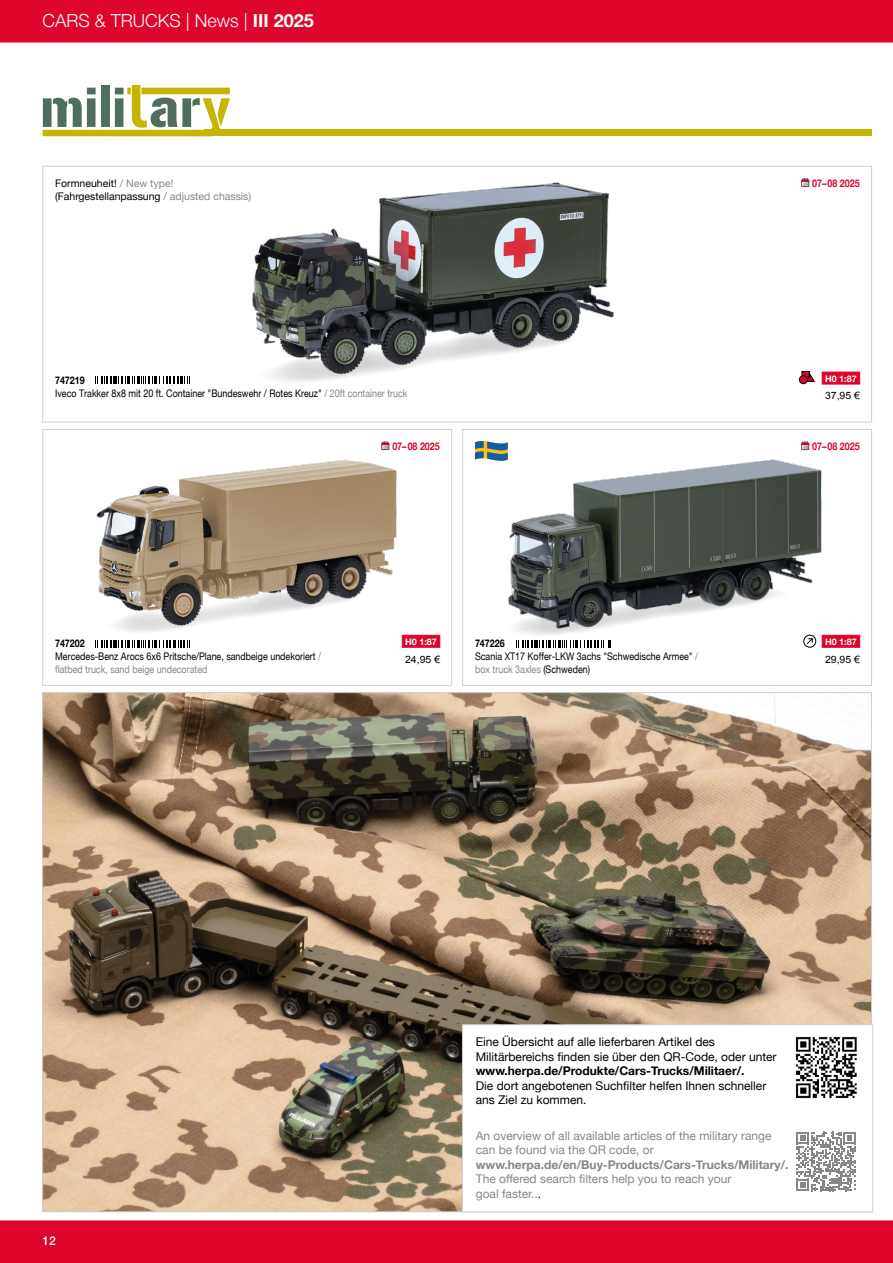
<style>
.page{position:relative;width:893px;height:1263px;background:#fff}
.page>*{position:absolute;margin:0;border:0;box-sizing:border-box;transform-origin:0 0}
.t1{font:300 18px "Helvetica Neue";color:#fff}
.t2{font:12px/14.4px "Helvetica Neue";color:#000}
.t3{font:12px/14.4px "Helvetica Neue";color:#878787}
.t4{font:700 12px "Helvetica Neue";color:#878787}
.t5{font:700 12px "Helvetica Neue";color:#000}
.t6{font:500 12px "Helvetica Neue";color:#fff}
.t7{font:10.5px/12.6px "Helvetica Neue";color:#000;scale:.85 1}
.t8{font:10.5px/12.6px "Helvetica Neue";color:#000}
.t9{font:700 10.5px "Helvetica Neue";letter-spacing:-.005em;color:#dd052b;scale:.85 1}
.t10{font:700 10.5px "Helvetica Neue";letter-spacing:-.005em;color:#000;scale:.85 1}
.t11{font:10.05px "Arial";color:#000;scale:1.04 1}
.t12{font:700 9px "Helvetica Neue";color:#fff}
.s1{font-weight:700}
.s2{color:#878787}
.s3{color:#000}
</style>
<div class="page">
<img style="left:252px;top:182px;width:362px;height:200px">
<div style="left:43px;top:166px;width:829px;height:256px;border:1px solid #d0d0d0"></div>
<img style="left:96px;top:443px;width:337px;height:205px">
<div style="left:43px;top:429px;width:409px;height:256px;border:1px solid #d0d0d0"></div>
<img style="left:508px;top:443px;width:353px;height:205px">
<div style="left:462px;top:429px;width:410px;height:256px;border:1px solid #d0d0d0"></div>
<img style="left:45px;top:694px;width:825px;height:516px">
<div style="left:462px;top:1024px;width:411px;height:188px;background:#fff;border:1px solid #d0d0d0"></div>
<img style="left:795px;top:1037px;width:62px;height:61px">
<svg style="left:796px;top:1132px;width:60px;height:59px"></svg>
<svg style="left:801px;top:178px;width:8px;height:9px"></svg>
<div style="left:822px;top:372px;width:38px;height:12px;background:#dd052b;border:1px solid #dd052b"></div>
<svg style="left:381px;top:441px;width:8px;height:9px"></svg>
<div style="left:402px;top:635px;width:38px;height:13px;background:#dd052b;border:1px solid #dd052b"></div>
<svg style="left:801px;top:441px;width:8px;height:9px"></svg>
<div style="left:822px;top:635px;width:38px;height:13px;background:#dd052b;border:1px solid #dd052b"></div>
<svg style="left:804px;top:635px;width:12px;height:12px"></svg>
<div style="left:803px;top:635px;width:13px;height:12px;border:1px solid #000;border-radius:50%"></div>
<svg style="left:806px;top:637px;width:7px;height:8px"></svg>
<div style="left:802px;top:371px;width:7px;height:8px;background:#dd052b"></div>
<div style="left:802px;top:371px;width:7px;height:8px;border:1px solid #000"></div>
<svg style="left:807px;top:374px;width:8px;height:8px"></svg>
<div style="left:799px;top:376px;width:8px;height:8px;background:#dd052b;border-radius:50%"></div>
<div style="left:799px;top:375px;width:9px;height:9px;border:1px solid #000;border-radius:50%"></div>
<div style="left:0;top:0;width:893px;height:43px;background:#dd052b"></div>
<div style="left:0;top:1220px;width:893px;height:43px;background:#dd052b"></div>
<svg style="left:43px;top:85px;width:187px;height:51px"></svg>
<div style="left:205px;top:130px;width:667px;height:6px;background:#c7b400"></div>
<svg style="left:475px;top:441px;width:33px;height:20px"></svg>
<svg style="left:95px;top:377px;width:95px;height:7px"></svg>
<svg style="left:95px;top:640px;width:95px;height:8px"></svg>
<svg style="left:516px;top:640px;width:95px;height:7px"></svg>
<h1 class="t1" style="left:43px;top:6px;width:273px">CARS &amp; TRUCKS | News | <span class="s1">III 2025</span></h1>
<p class="t8" style="left:55px;top:178px;width:198px">Formneuheit! <span class="s2">/ New type! </span>(Fahrgestellanpassung <span class="s2">/ adjusted chassis)</span></p>
<p class="t9" style="left:812px;top:175px;width:57px">07–08 2025</p>
<p class="t7" style="left:55px;top:374px;width:416px"><span class="s1">747219<br></span>Iveco Trakker 8x8 mit 20 ft. Container "Bundeswehr / Rotes Kreuz" <span class="s2">/ 20ft container truck</span></p>
<p class="t12" style="left:825px;top:372px;width:33px">H0 1:87</p>
<p class="t11" style="left:825px;top:389px;width:35px">37,95 €</p>
<p class="t9" style="left:392px;top:438px;width:57px">07–08 2025</p>
<p class="t9" style="left:812px;top:438px;width:57px">07–08 2025</p>
<p class="t10" style="left:55px;top:635px;width:36px">747202</p>
<p class="t12" style="left:405px;top:635px;width:33px">H0 1:87</p>
<p class="t7" style="left:55px;top:650px;width:314px">Mercedes-Benz Arocs 6x6 Pritsche/Plane, sandbeige undekoriert <span class="s2">/ flatbed truck, sand beige undecorated</span></p>
<p class="t10" style="left:475px;top:635px;width:36px">747226</p>
<p class="t12" style="left:825px;top:635px;width:33px">H0 1:87</p>
<p class="t7" style="left:475px;top:650px;width:264px">Scania XT17 Koffer-LKW 3achs "Schwedische Armee" <span class="s2">/ box truck 3axles</span> (Schweden)</p>
<p class="t11" style="left:405px;top:652px;width:35px">24,95 €</p>
<p class="t11" style="left:825px;top:652px;width:35px">29,95 €</p>
<p class="t6" style="left:43px;top:1231px;width:15px">12</p>
<p class="t2" style="left:476px;top:1036px;width:302px">Eine Übersicht auf alle lieferbaren Artikel des<br>Militärbereichs finden sie über den QR-Code, oder unter</p>
<p class="t5" style="left:476px;top:1061px;width:270px">www.herpa.de/Produkte/Cars-Trucks/Militaer/.</p>
<p class="t2" style="left:476px;top:1079px;width:292px">Die dort angebotenen Suchfilter helfen Ihnen schneller ans Ziel zu kommen.</p>
<p class="t3" style="left:476px;top:1129px;width:297px">An overview of all available articles of the military range can be found via the QR code, or</p>
<p class="t4" style="left:476px;top:1155px;width:314px">www.herpa.de/en/Buy-Products/Cars-Trucks/Military/.</p>
<p class="t3" style="left:476px;top:1172px;width:257px">The offered search filters help you to reach your goal faster..<span class="s3">.</span></p>
</div>
